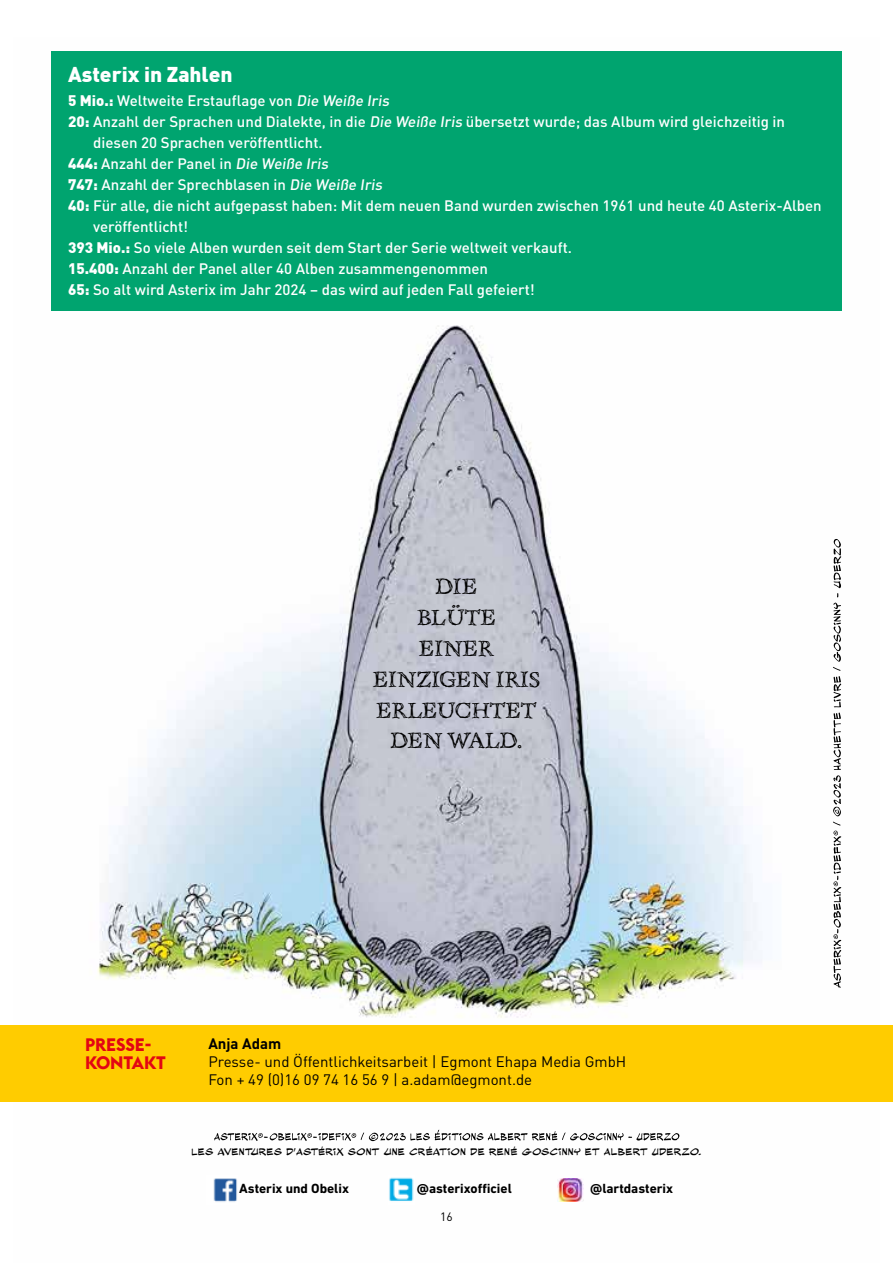
<style>
.page{position:relative;width:893px;height:1263px;background:#fff}
.page>*{position:absolute;margin:0;border:0;box-sizing:border-box;transform-origin:0 0}
.t1{font:22.05px/30.8px "Eastwood ITC Std";color:#000;text-align:center}
.t2{font:900 21px "DIN";color:#fff}
.t3{font:700 18px/18px "Euclid BP";color:#e30613}
.t4{font:500 15px "DINOT";color:#fff}
.t5{font:15px/18px "DINOT";color:#000}
.t6{font:700 15px "DINOT";color:#000}
.t7{font:13.5px "BD Asterix NL Big Reg";color:#000}
.t8{font:700 13.5px "DIN Next LT Pro";color:#000}
.t9{font:12px "DINOT";color:#000}
.s1{font-family:"DIN";font-weight:900}
</style>
<div class="page">
<img style="left:13px;top:310px;width:866px;height:892px">
<div style="left:51px;top:51px;width:791px;height:259px;background:#00a46f"></div>
<div style="left:0;top:1025px;width:893px;height:76px;background:#fc0"></div>
<svg style="left:833px;top:831px;width:8px;height:157px"></svg>
<svg style="left:833px;top:822px;width:8px;height:3px"></svg>
<svg style="left:833px;top:713px;width:8px;height:103px"></svg>
<svg style="left:833px;top:603px;width:8px;height:104px"></svg>
<svg style="left:834px;top:539px;width:7px;height:58px"></svg>
<svg style="left:214px;top:1130px;width:465px;height:11px"></svg>
<img style="left:206px;top:1175px;width:31px;height:27px">
<img style="left:557px;top:1178px;width:27px;height:23px">
<img style="left:389px;top:1175px;width:26px;height:27px">
<h2 class="t2" style="left:68px;top:60px;width:166px">Asterix in Zahlen</h2>
<p class="t4" style="left:68px;top:91px;width:325px"><span class="s1">5 Mio.:</span> Weltweite Erstauflage von Die Weiße Iris</p>
<p class="t4" style="left:68px;top:112px;width:719px"><span class="s1">20:</span> Anzahl der Sprachen und Dialekte, in die Die Weiße Iris übersetzt wurde; das Album wird gleichzeitig in</p>
<p class="t4" style="left:93px;top:133px;width:231px">diesen 20 Sprachen veröffentlicht.</p>
<p class="t4" style="left:68px;top:154px;width:264px"><span class="s1">444:</span> Anzahl der Panel in Die Weiße Iris</p>
<p class="t4" style="left:68px;top:175px;width:318px"><span class="s1">747:</span> Anzahl der Sprechblasen in Die Weiße Iris</p>
<p class="t4" style="left:68px;top:196px;width:755px"><span class="s1">40:</span> Für alle, die nicht aufgepasst haben: Mit dem neuen Band wurden zwischen 1961 und heute 40 Asterix-Alben</p>
<p class="t4" style="left:93px;top:217px;width:97px">veröffentlicht!</p>
<p class="t4" style="left:68px;top:238px;width:505px"><span class="s1">393 Mio.:</span> So viele Alben wurden seit dem Start der Serie weltweit verkauft.</p>
<p class="t4" style="left:68px;top:259px;width:422px"><span class="s1">15.400:</span> Anzahl der Panel aller 40 Alben zusammengenommen</p>
<p class="t4" style="left:68px;top:280px;width:468px"><span class="s1">65:</span> So alt wird Asterix im Jahr 2024 – das wird auf jeden Fall gefeiert!</p>
<h1 class="t1" style="left:373px;top:571px;width:169px">DIE<br>BLÜTE<br>EINER<br>EINZIGEN IRIS<br>ERLEUCHTET<br>DEN WALD.</h1>
<p class="t3" style="left:85px;top:1035px;width:82px">PRESSE-<br>KONTAKT</p>
<p class="t6" style="left:208px;top:1034px;width:74px">Anja Adam</p>
<p class="t5" style="left:208px;top:1052px;width:420px">Presse- und Öffentlichkeitsarbeit | Egmont Ehapa Media GmbH<br>Fon + 49 (0)16 09 74 16 56 9 | a.adam@egmont.de</p>
<p class="t7" style="left:191px;top:1144px;width:512px">Les aventures d’Astérix sont une création de René Goscinny et Albert Uderzo.</p>
<p class="t8" style="left:239px;top:1181px;width:111px">Asterix und Obelix</p>
<p class="t8" style="left:417px;top:1181px;width:97px">@asterixofficiel</p>
<p class="t8" style="left:590px;top:1181px;width:84px">@lartdasterix</p>
<p class="t9" style="left:440px;top:1209px;width:14px">16</p>
</div>
